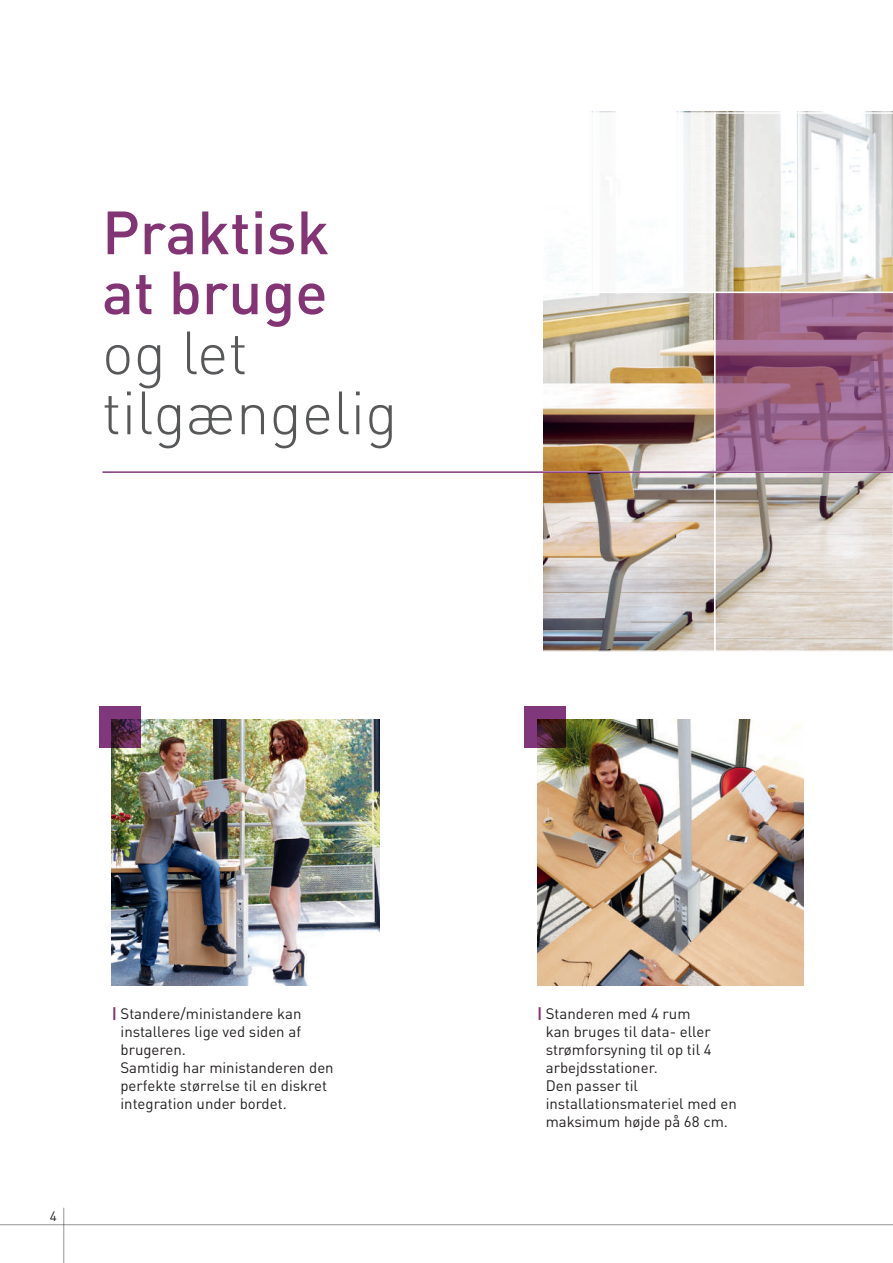
<style>
.page{position:relative;width:893px;height:1263px;background:#fff}
.page>*{position:absolute;margin:0;border:0;box-sizing:border-box;transform-origin:0 0}
.t1{font:300 60px/60px "DIN Pro";color:#57585a}
.t2{font:500 60px/60px "DIN Pro";color:#833475}
.t3{font:15px/18px "DIN Pro";color:#231f20}
.t4{font:13.5px "DIN Pro";color:#231f20}
.s1{font-weight:700;color:#833475}
</style>
<div class="page">
<hr style="left:0;top:1224px;width:893px;height:1px;background:#939598">
<hr style="left:63px;top:1208px;width:1px;height:55px;background:#939598">
<img style="left:537px;top:719px;width:267px;height:267px">
<img style="left:112px;top:719px;width:268px;height:267px">
<img style="left:543px;top:294px;width:170px;height:356px">
<div style="left:535px;top:471px;width:180px;height:181px;border:1px solid #fff"></div>
<div style="left:535px;top:292px;width:180px;height:180px;border:1px solid #fff"></div>
<svg style="left:714px;top:112px;width:179px;height:540px;background:#c7b2b9"></svg>
<div style="left:535px;top:112px;width:180px;height:181px;background:#fff;border:1px solid #fff"></div>
<hr style="left:102px;top:471px;width:791px;height:2px;background:#81377c">
<svg style="left:99px;top:706px;width:41px;height:42px;background:#682e60"></svg>
<svg style="left:525px;top:706px;width:41px;height:42px;background:#60294f"></svg>
<h1 class="t2" style="left:102px;top:200px;width:229px">Praktisk at bruge</h1>
<h1 class="t1" style="left:102px;top:320px;width:297px">og let tilgængelig</h1>
<p class="t4" style="left:50px;top:1205px;width:9px">4</p>
<p class="t3" style="left:120px;top:1003px;width:215px;text-indent:-9px"><span class="s1">|</span> Standere/ministandere kan installeres lige ved siden af brugeren.<br>Samtidig har ministanderen den perfekte størrelse til en diskret integration under bordet.</p>
<p class="t3" style="left:546px;top:1003px;width:193px;text-indent:-8px"><span class="s1">|</span> Standeren med 4 rum<br>kan bruges til data- eller strømforsyning til op til 4 arbejdsstationer.<br>Den passer til installationsmateriel med en maksimum højde på 68 cm.</p>
</div>
